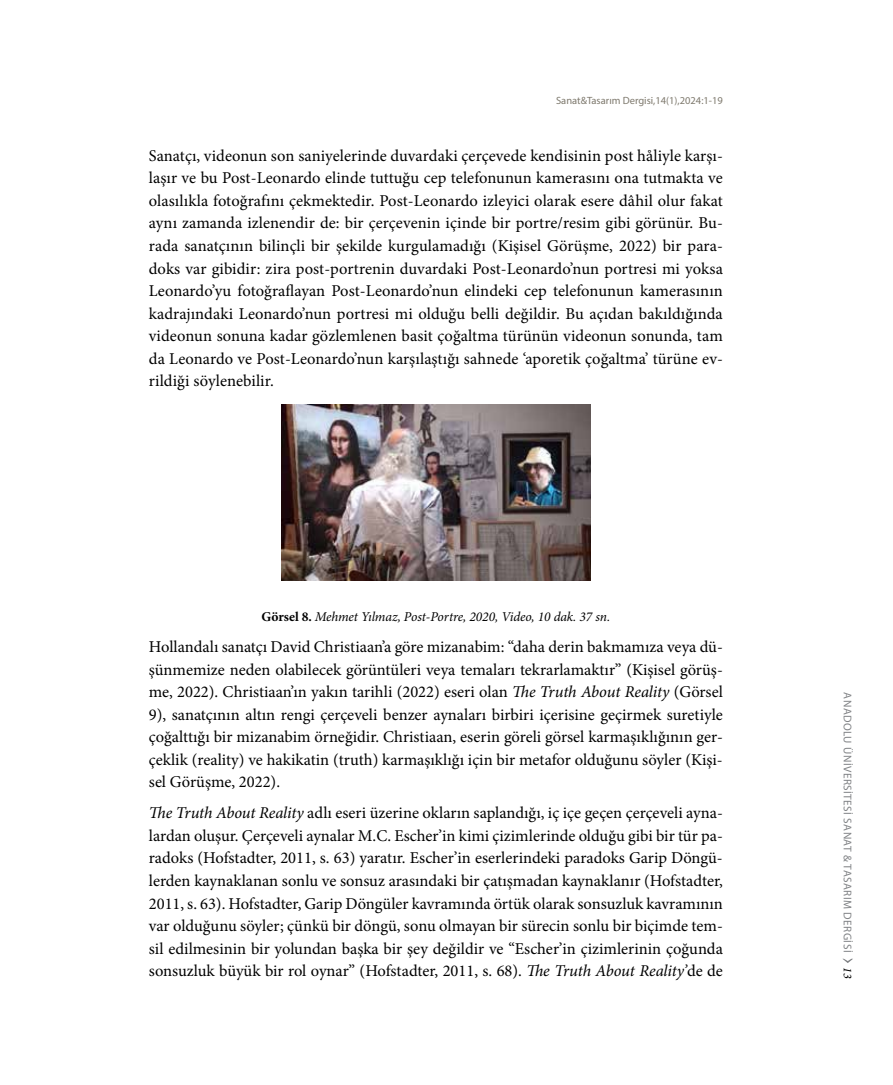
<style>
.page{position:relative;width:893px;height:1085px;background:#fff}
.page>*{position:absolute;margin:0;border:0;box-sizing:border-box;transform-origin:0 0}
.t1{font:16.5px/22.5px "Minion Pro";color:#000;text-align:justify}
.t2{font:italic 13.5px "Minion Pro";letter-spacing:-.005em;color:#000}
.t3{font:11.25px "Myriad Pro";letter-spacing:.04em;color:#808285}
.t4{font:10.5px "Myriad Pro";color:#7e796d}
.s1{font-weight:700;font-style:normal}
.s2{font-style:italic}
.s3{font-family:"Minion Pro";font-weight:500;font-style:italic;font-size:12px;color:#000}
</style>
<div class="page">
<svg style="left:842px;top:958px;width:11px;height:4px"></svg>
<img style="left:281px;top:404px;width:310px;height:176px">
<p class="t4" style="left:556px;top:94px;width:168px">Sanat&amp;Tasarım Dergisi,14(1),2024:1-19</p>
<p class="t1" style="left:149px;top:144px;width:576px">Sanatçı, videonun son saniyelerinde duvardaki çerçevede kendisinin post håliyle karşı&shy;laşır ve bu Post-Leonardo elinde tuttuğu cep telefonunun kamerasını ona tutmakta ve olasılıkla fotoğrafını çekmektedir. Post-Leonardo izleyici olarak esere dâhil olur fakat aynı zamanda izlenendir de: bir çerçevenin içinde bir portre/resim gibi görünür. Bu&shy;rada sanatçının bilinçli bir şekilde kurgulamadığı (Kişisel Görüşme, 2022) bir para&shy;doks var gibidir: zira post-portrenin duvardaki Post-Leonardo’nun portresi mi yoksa Leonardo’yu fotoğraflayan Post-Leonardo’nun elindeki cep telefonunun kamerasının kadrajındaki Leonardo’nun portresi mi olduğu belli değildir. Bu açıdan bakıldığında videonun sonuna kadar gözlemlenen basit çoğaltma türünün videonun sonunda, tam da Leonardo ve Post-Leonardo’nun karşılaştığı sahnede ‘aporetik çoğaltma’ türüne ev&shy;rildiği söylenebilir.</p>
<p class="t2" style="left:261px;top:607px;width:350px"><span class="s1">Görsel 8.</span> Mehmet Yılmaz, Post-Portre, 2020, Video, 10 dak. 37 sn.</p>
<p class="t1" style="left:149px;top:635px;width:576px">Hollandalı sanatçı David Christiaan’a göre mizanabim: “daha derin bakmamıza veya dü&shy;şünmemize neden olabilecek görüntüleri veya temaları tekrarlamaktır” (Kişisel görüş&shy;me, 2022). Christiaan’ın yakın tarihli (2022) eseri olan <span class="s2">The Truth About Reality</span> (Görsel 9), sanatçının altın rengi çerçeveli benzer aynaları birbiri içerisine geçirmek suretiyle çoğalttığı bir mizanabim örneğidir. Christiaan, eserin göreli görsel karmaşıklığının ger&shy;çeklik (reality) ve hakikatin (truth) karmaşıklığı için bir metafor olduğunu söyler (Kişi&shy;sel Görüşme, 2022).</p>
<p class="t1" style="left:149px;top:801px;width:576px"><span class="s2">The Truth About Reality</span> adlı eseri üzerine okların saplandığı, iç içe geçen çerçeveli ayna&shy;lardan oluşur. Çerçeveli aynalar M.C. Escher’in kimi çizimlerinde olduğu gibi bir tür pa&shy;radoks (Hofstadter, 2011, s. 63) yaratır. Escher’in eserlerindeki paradoks Garip Döngü&shy;lerden kaynaklanan sonlu ve sonsuz arasındaki bir çatışmadan kaynaklanır (Hofstadter, 2011, s. 63). Hofstadter, Garip Döngüler kavramında örtük olarak sonsuzluk kavramının var olduğunu söyler; çünkü bir döngü, sonu olmayan bir sürecin sonlu bir biçimde tem&shy;sil edilmesinin bir yolundan başka bir şey değildir ve “Escher’in çizimlerinin çoğunda sonsuzluk büyük bir rol oynar” (Hofstadter, 2011, s. 68). <span class="s2">The Truth About Reality’</span>de de</p>
<p class="t3" style="left:855px;top:692px;width:287px;rotate:90deg">ANADOLU ÜNİVERSİTESİ SANAT &amp; TASARIM DERGİSİ <span class="s3">13</span></p>
</div>
